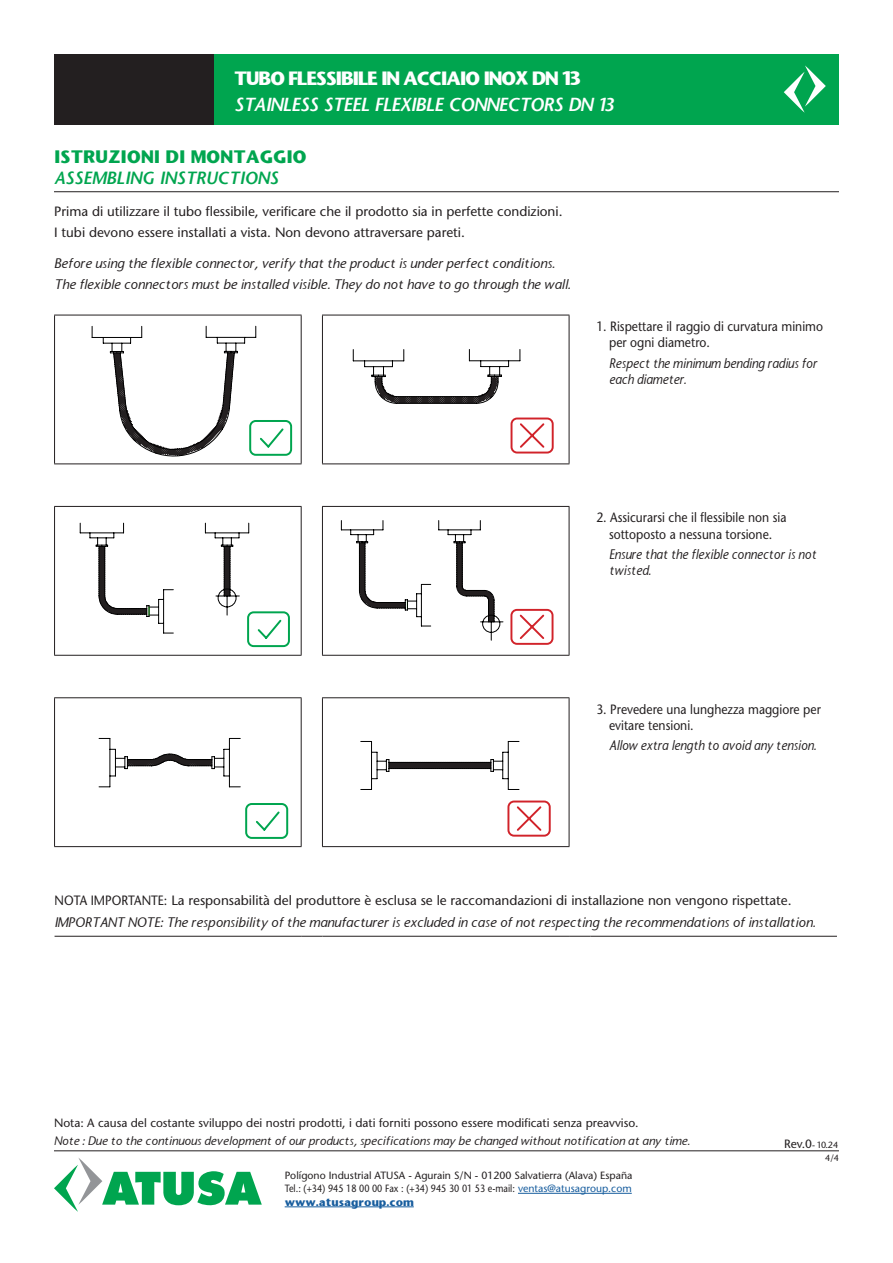
<style>
.page{position:relative;width:893px;height:1263px;background:#fff}
.page>*{position:absolute;margin:0;border:0;box-sizing:border-box;transform-origin:0 0}
.t1{font:italic 18px "Stone Sans Semi Boold";letter-spacing:-.03em;color:#fff}
.t2{font:700 18px "Stone Sans";letter-spacing:-.075em;color:#fff}
.FT-ATUSA-Subtitulos-Direito{font:italic 16.8px "Stone Sans Semi Boold";color:#00a54f}
.t3{font:700 16.8px "Stone Sans";color:#00a54f}
.FT-ATUSA-Nota-Superior{font:500 13.5px/16.2px "Stone Sans Std";color:#231f20;scale:.9 1}
.FT-ATUSA-Nota-Inferior-Italico{font:italic 500 13.5px "Stone Sans";color:#231f20}
.FT-ATUSA-Nota-Superior-2{font:500 13.5px "Stone Sans Std";color:#231f20}
.FT-ATUSA-Nota-Inferior-Italico-2{font:italic 500 13.5px/16.2px "Stone Sans";color:#231f20;scale:.9 1}
.FT-ATUSA-Nota-Inferior-Italico-3{font:italic 500 12px "Stone Sans";color:#231f20}
.FT-ATUSA-Nota-Superior-3{font:500 12px "Stone Sans Std";color:#231f20}
.t4{font:500 10.5px "Stone Sans Std";color:#231f20;scale:.86 1}
.t5{font:500 10.5px "Stone Sans Std";color:#231f20}
.t6{font:700 10.5px "Stone Sans";color:#175d9e}
.t7{font:500 9px "Stone Sans Std";color:#231f20}
.s1{color:#175d9e}
.s2{font-size:12px}
</style>
<div class="page">
<hr style="left:54px;top:1150px;width:785px;height:1px;background:#231f20">
<svg style="left:54px;top:1158px;width:208px;height:54px"></svg>
<hr style="left:518px;top:1193px;width:114px;height:1px;background:#175d9e">
<hr style="left:285px;top:1206px;width:129px;height:1px;background:#175d9e">
<div style="left:54px;top:54px;width:227px;height:70px;background:#231f20"></div>
<div style="left:214px;top:54px;width:625px;height:70px;background:#00a54f"></div>
<svg style="left:784px;top:65px;width:42px;height:48px"></svg>
<hr style="left:54px;top:191px;width:785px;height:1px;background:#231f20">
<hr style="left:54px;top:315px;width:248px;height:1px;background:#231f20">
<hr style="left:54px;top:315px;width:1px;height:148px;background:#231f20">
<hr style="left:301px;top:315px;width:1px;height:148px;background:#231f20">
<hr style="left:322px;top:315px;width:247px;height:1px;background:#231f20">
<hr style="left:322px;top:315px;width:1px;height:148px;background:#231f20">
<hr style="left:569px;top:315px;width:1px;height:148px;background:#231f20">
<hr style="left:54px;top:463px;width:248px;height:1px;background:#231f20">
<hr style="left:322px;top:463px;width:247px;height:1px;background:#231f20">
<hr style="left:54px;top:506px;width:248px;height:1px;background:#231f20">
<hr style="left:54px;top:507px;width:1px;height:148px;background:#231f20">
<hr style="left:301px;top:507px;width:1px;height:148px;background:#231f20">
<hr style="left:322px;top:506px;width:247px;height:1px;background:#231f20">
<hr style="left:322px;top:507px;width:1px;height:148px;background:#231f20">
<hr style="left:569px;top:507px;width:1px;height:148px;background:#231f20">
<hr style="left:54px;top:655px;width:248px;height:1px;background:#231f20">
<hr style="left:322px;top:655px;width:247px;height:1px;background:#231f20">
<hr style="left:54px;top:697px;width:248px;height:1px;background:#231f20">
<hr style="left:54px;top:698px;width:1px;height:148px;background:#231f20">
<hr style="left:301px;top:698px;width:1px;height:148px;background:#231f20">
<hr style="left:322px;top:697px;width:247px;height:1px;background:#231f20">
<hr style="left:322px;top:698px;width:1px;height:148px;background:#231f20">
<hr style="left:569px;top:698px;width:1px;height:148px;background:#231f20">
<hr style="left:54px;top:846px;width:248px;height:1px;background:#231f20">
<hr style="left:322px;top:846px;width:247px;height:1px;background:#231f20">
<hr style="left:55px;top:936px;width:246px;height:1px;background:#231f20">
<svg style="left:301px;top:936px;width:21px;height:1px"></svg>
<hr style="left:322px;top:936px;width:247px;height:1px;background:#231f20">
<svg style="left:569px;top:936px;width:21px;height:1px"></svg>
<hr style="left:590px;top:936px;width:247px;height:1px;background:#231f20">
<hr style="left:92px;top:337px;width:50px;height:1px;background:#000">
<svg style="left:103px;top:325px;width:190px;height:132px"></svg>
<hr style="left:353px;top:360px;width:51px;height:1px;background:#000">
<svg style="left:364px;top:349px;width:157px;height:55px"></svg>
<svg style="left:510px;top:417px;width:44px;height:37px"></svg>
<hr style="left:80px;top:532px;width:44px;height:1px;background:#000">
<svg style="left:90px;top:522px;width:200px;height:126px"></svg>
<hr style="left:341px;top:529px;width:42px;height:1px;background:#000">
<svg style="left:350px;top:520px;width:204px;height:125px"></svg>
<svg style="left:245px;top:803px;width:44px;height:36px"></svg>
<svg style="left:98px;top:738px;width:142px;height:50px"></svg>
<svg style="left:507px;top:800px;width:44px;height:37px"></svg>
<hr style="left:508px;top:741px;width:1px;height:48px;background:#000">
<hr style="left:371px;top:741px;width:1px;height:48px;background:#000">
<svg style="left:372px;top:752px;width:136px;height:27px"></svg>
<p class="t2" style="left:234px;top:66px;width:348px">TUBO FLESSIBILE IN ACCIAIO INOX DN 13</p>
<p class="t1" style="left:234px;top:93px;width:381px">STAINLESS STEEL FLEXIBLE CONNECTORS DN 13</p>
<p class="t3" style="left:54px;top:146px;width:254px">ISTRUZIONI DI MONTAGGIO</p>
<p class="FT-ATUSA-Subtitulos-Direito" style="left:54px;top:167px;width:226px">ASSEMBLING INSTRUCTIONS</p>
<p class="FT-ATUSA-Nota-Superior-2" style="left:54px;top:204px;width:510px">Prima di utilizzare il tubo flessibile, verificare che il prodotto sia in perfette condizioni.</p>
<p class="FT-ATUSA-Nota-Superior-2" style="left:54px;top:224px;width:412px">I tubi devono essere installati a vista. Non devono attraversare pareti.</p>
<p class="FT-ATUSA-Nota-Inferior-Italico" style="left:54px;top:255px;width:502px">Before using the flexible connector, verify that the product is under perfect conditions.</p>
<p class="FT-ATUSA-Nota-Inferior-Italico" style="left:54px;top:276px;width:518px">The flexible connectors must be installed visible. They do not have to go through the wall.</p>
<p class="FT-ATUSA-Nota-Superior" style="left:609px;top:318px;width:239px;text-indent:-13px">1. Rispettare il raggio di curvatura minimo per ogni diametro.</p>
<p class="FT-ATUSA-Nota-Inferior-Italico-2" style="left:609px;top:355px;width:233px">Respect the minimum bending radius for each diameter.</p>
<p class="FT-ATUSA-Nota-Superior" style="left:596px;top:510px;width:213px;text-align:center">2. Assicurarsi che il flessibile non sia sottoposto a nessuna torsione.</p>
<p class="FT-ATUSA-Nota-Inferior-Italico-2" style="left:609px;top:546px;width:232px">Ensure that the flexible connector is not twisted.</p>
<p class="FT-ATUSA-Nota-Superior" style="left:609px;top:701px;width:237px;text-indent:-13px">3. Prevedere una lunghezza maggiore per evitare tensioni.</p>
<p class="FT-ATUSA-Nota-Inferior-Italico-2" style="left:609px;top:738px;width:232px">Allow extra length to avoid any tension.</p>
<p class="FT-ATUSA-Nota-Superior" style="left:55px;top:892px;width:820px">NOTA IMPORTANTE: La responsabilità del produttore è esclusa se le raccomandazioni di installazione non vengono rispettate.</p>
<p class="FT-ATUSA-Nota-Inferior-Italico" style="left:55px;top:914px;width:763px">IMPORTANT NOTE: The responsibility of the manufacturer is excluded in case of not respecting the recommendations of installation.</p>
<p class="FT-ATUSA-Nota-Superior-3" style="left:54px;top:1116px;width:586px">Nota: A causa del costante sviluppo dei nostri prodotti, i dati forniti possono essere modificati senza preavviso.</p>
<p class="FT-ATUSA-Nota-Inferior-Italico-3" style="left:54px;top:1133px;width:637px">Note : Due to the continuous development of our products, specifications may be changed without notification at any time.</p>
<p class="t5" style="left:285px;top:1169px;width:349px">Polígono Industrial ATUSA - Agurain S/N - 01200 Salvatierra (Alava) España</p>
<p class="t4" style="left:285px;top:1182px;width:405px">Tel.: (+34) 945 18 00 00 Fax : (+34) 945 30 01 53 e-mail: <span class="s1">ventas@atusagroup.com</span></p>
<p class="t6" style="left:285px;top:1195px;width:131px">www.atusagroup.com</p>
<p class="t7" style="left:784px;top:1140px;width:56px"><span class="s2">Rev.0</span>- 10.24</p>
<p class="t7" style="left:825px;top:1152px;width:15px">4/4</p>
</div>
